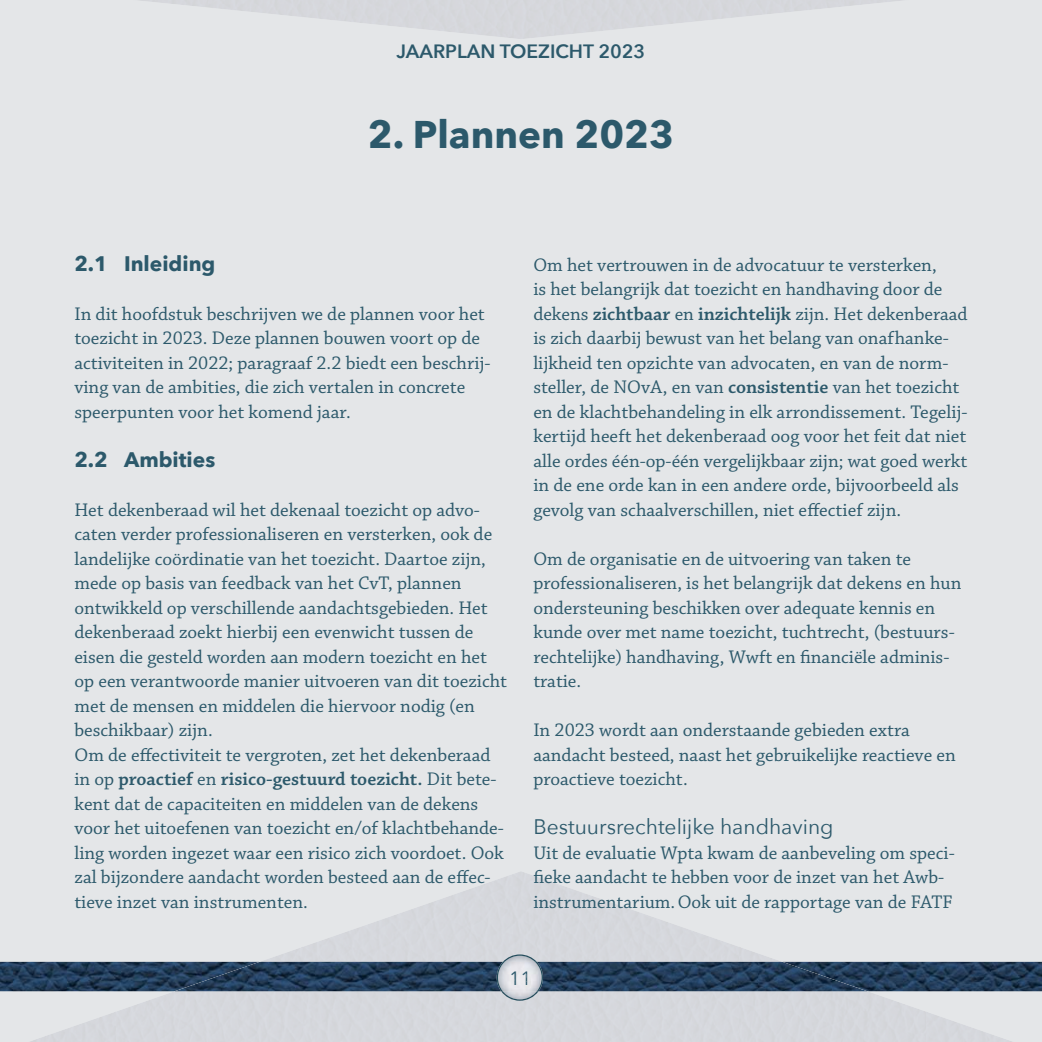
<style>
.page{position:relative;width:1042px;height:1042px;background:#e4e6e8}
.page>*{position:absolute;margin:0;border:0;box-sizing:border-box;transform-origin:0 0}
.t1{font:700 38.5px "Avenir Next";color:#2c596b}
.t2{font:21px "Avenir Next";color:#2c596b}
.t3{font:700 21px "Avenir Next";color:#2c596b}
.t4{font:19.25px/24.5px "Chaparral Pro";color:#2c596b}
.t5{font:600 19.25px "Avenir Next";color:#2c596b}
.t6{font:19.25px "Avenir Next";color:#2c596b}
.s1{font-weight:600}
</style>
<div class="page">
<img style="left:928px;top:962px;width:114px;height:29px">
<img style="left:0;top:962px;width:114px;height:29px">
<img style="left:130px;top:0;width:782px;height:39px">
<img style="left:302px;top:871px;width:438px;height:171px">
<img style="left:114px;top:945px;width:189px;height:97px">
<img style="left:739px;top:945px;width:189px;height:97px">
<img style="left:27px;top:1010px;width:88px;height:32px">
<img style="left:927px;top:1010px;width:89px;height:32px">
<img style="left:543px;top:962px;width:324px;height:29px">
<img style="left:174px;top:962px;width:323px;height:29px">
<img style="left:501px;top:954px;width:37px;height:46px">
<img style="left:497px;top:962px;width:46px;height:29px">
<img style="left:511px;top:971px;width:16px;height:14px">
<p class="t5" style="left:397px;top:39px;width:250px">JAARPLAN TOEZICHT 2023</p>
<h1 class="t1" style="left:368px;top:110px;width:307px">2. Plannen 2023</h1>
<p class="t3" style="left:74px;top:250px;width:142px">2.1 Inleiding</p>
<p class="t4" style="left:74px;top:303px;width:418px">In dit hoofdstuk beschrijven we de plannen voor het toezicht in 2023. Deze plannen bouwen voort op de activiteiten in 2022; paragraaf 2.2 biedt een beschrij&shy;ving van de ambities, die zich vertalen in concrete speerpunten voor het komend jaar.</p>
<p class="t3" style="left:74px;top:446px;width:142px">2.2 Ambities</p>
<p class="t4" style="left:74px;top:499px;width:434px">Het dekenberaad wil het dekenaal toezicht op advo&shy;caten verder professionaliseren en versterken, ook de landelijke coördinatie van het toezicht. Daartoe zijn, mede op basis van feedback van het CvT, plannen ontwikkeld op verschillende aandachtsgebieden. Het dekenberaad zoekt hierbij een evenwicht tussen de eisen die gesteld worden aan modern toezicht en het op een verantwoorde manier uitvoeren van dit toezicht met de mensen en middelen die hiervoor nodig (en beschikbaar) zijn.<br>Om de effectiviteit te vergroten, zet het dekenberaad in op <span class="s1">proactief</span> en <span class="s1">risico-gestuurd toezicht.</span> Dit bete&shy;kent dat de capaciteiten en middelen van de dekens voor het uitoefenen van toezicht en/of klachtbehande&shy;ling worden ingezet waar een risico zich voordoet. Ook zal bijzondere aandacht worden besteed aan de effec&shy;tieve inzet van instrumenten.</p>
<p class="t4" style="left:533px;top:254px;width:436px">Om het vertrouwen in de advocatuur te versterken,<br>is het belangrijk dat toezicht en handhaving door de dekens <span class="s1">zichtbaar</span> en <span class="s1">inzichtelijk</span> zijn. Het dekenberaad is zich daarbij bewust van het belang van onafhanke&shy;lijkheid ten opzichte van advocaten, en van de norm&shy;steller, de NOvA, en van <span class="s1">consistentie</span> van het toezicht en de klachtbehandeling in elk arrondissement. Tegelij&shy;kertijd heeft het dekenberaad oog voor het feit dat niet alle ordes één-op-één vergelijkbaar zijn; wat goed werkt in de ene orde kan in een andere orde, bijvoorbeeld als gevolg van schaalverschillen, niet effectief zijn.</p>
<p class="t4" style="left:533px;top:548px;width:429px">Om de organisatie en de uitvoering van taken te professionaliseren, is het belangrijk dat dekens en hun ondersteuning beschikken over adequate kennis en kunde over met name toezicht, tuchtrecht, (bestuurs&shy;rechtelijke) handhaving, Wwft en financiële adminis&shy;tratie.</p>
<p class="t4" style="left:533px;top:719px;width:424px">In 2023 wordt aan onderstaande gebieden extra aandacht besteed, naast het gebruikelijke reactieve en proactieve toezicht.</p>
<p class="t2" style="left:533px;top:813px;width:302px">Bestuursrechtelĳke handhaving</p>
<p class="t4" style="left:533px;top:842px;width:423px">Uit de evaluatie Wpta kwam de aanbeveling om speci&shy;fieke aandacht te hebben voor de inzet van het Awb&shy;instrumentarium.Ook uit de rapportage van de FATF</p>
<p class="t6" style="left:509px;top:965px;width:24px">11</p>
</div>
